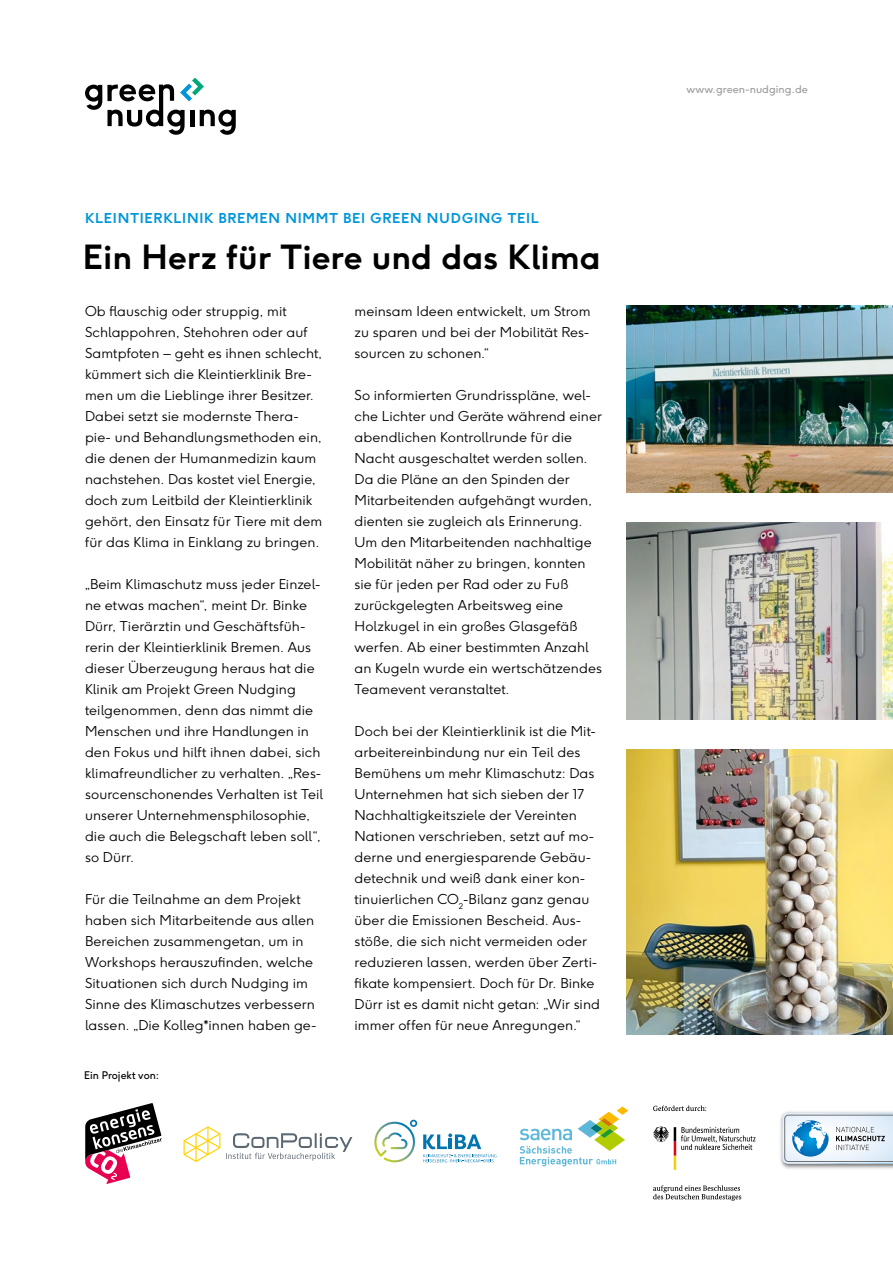
<style>
.page{position:relative;width:893px;height:1263px;background:#fff}
.page>*{position:absolute;margin:0;border:0;box-sizing:border-box;transform-origin:0 0}
.t1{font:700 33px "F37 Ginger";color:#000}
.t2{font:300 13.5px/21px "F37 Ginger";letter-spacing:.005em;color:#000}
.t3{font:700 13.5px "F37 Ginger";letter-spacing:.05em;color:#0096d9}
.t4{font:10.5px "F37 Ginger";color:#9d9e9e}
.t5{font:10.5px "F37 Ginger";color:#000}
</style>
<div class="page">
<img style="left:627px;top:306px;width:266px;height:186px">
<img style="left:627px;top:523px;width:266px;height:196px">
<svg style="left:85px;top:78px;width:151px;height:57px"></svg>
<svg style="left:85px;top:1103px;width:77px;height:81px"></svg>
<img style="left:780px;top:1111px;width:113px;height:58px">
<svg style="left:783px;top:1113px;width:110px;height:50px"></svg>
<svg style="left:653px;top:1105px;width:53px;height:6px"></svg>
<svg style="left:653px;top:1185px;width:88px;height:16px"></svg>
<svg style="left:653px;top:1126px;width:103px;height:44px"></svg>
<svg style="left:184px;top:1126px;width:36px;height:36px"></svg>
<svg style="left:226px;top:1133px;width:126px;height:28px"></svg>
<svg style="left:423px;top:1133px;width:73px;height:29px"></svg>
<img style="left:374px;top:1122px;width:41px;height:40px">
<svg style="left:410px;top:1120px;width:7px;height:7px"></svg>
<svg style="left:520px;top:1106px;width:108px;height:60px"></svg>
<img style="left:627px;top:750px;width:266px;height:284px">
<p class="t3" style="left:85px;top:209px;width:455px">KLEINTIERKLINIK BREMEN NIMMT BEI GREEN NUDGING TEIL</p>
<h1 class="t1" style="left:83px;top:235px;width:519px">Ein Herz für Tiere und das Klima</h1>
<p class="t2" style="left:85px;top:301px;width:239px">Ob flauschig oder struppig, mit Schlappohren, Stehohren oder auf Samtpfoten – geht es ihnen schlecht, kümmert sich die Kleintierklinik Bre&shy;men um die Lieblinge ihrer Besitzer.<br>Dabei setzt sie modernste Thera&shy;pie- und Behandlungsmethoden ein, die denen der Humanmedizin kaum nachstehen. Das kostet viel Energie, doch zum Leitbild der Kleintierklinik gehört, den Einsatz für Tiere mit dem für das Klima in Einklang zu bringen.</p>
<p class="t2" style="left:85px;top:574px;width:239px">„Beim Klimaschutz muss jeder Einzel&shy;ne etwas machen“, meint Dr. Binke Dürr, Tierärztin und Geschäftsfüh&shy;rerin der Kleintierklinik Bremen. Aus dieser Überzeugung heraus hat die Klinik am Projekt Green Nudging teilgenommen, denn das nimmt die Menschen und ihre Handlungen in den Fokus und hilft ihnen dabei, sich klimafreundlicher zu verhalten. „Res&shy;sourcenschonendes Verhalten ist Teil unserer Unternehmensphilosophie, die auch die Belegschaft leben soll“, so Dürr.</p>
<p class="t2" style="left:85px;top:889px;width:233px">Für die Teilnahme an dem Projekt haben sich Mitarbeitende aus allen Bereichen zusammengetan, um in Workshops herauszufinden, welche Situationen sich durch Nudging im Sinne des Klimaschutzes verbessern lassen. „Die Kolleg*innen haben ge-</p>
<p class="t2" style="left:355px;top:301px;width:238px;text-align:justify">meinsam Ideen entwickelt, um Strom zu sparen und bei der Mobilität Res&shy;sourcen zu schonen.“</p>
<p class="t2" style="left:355px;top:385px;width:249px">So informierten Grundrisspläne, wel&shy;che Lichter und Geräte während einer abendlichen Kontrollrunde für die Nacht ausgeschaltet werden sollen.<br>Da die Pläne an den Spinden der Mitarbeitenden aufgehängt wurden, dienten sie zugleich als Erinnerung.<br>Um den Mitarbeitenden nachhaltige Mobilität näher zu bringen, konnten sie für jeden per Rad oder zu Fuß zurückgelegten Arbeitsweg eine Holzkugel in ein großes Glasgefäß werfen. Ab einer bestimmten Anzahl an Kugeln wurde ein wertschätzendes Teamevent veranstaltet.</p>
<p class="t2" style="left:355px;top:721px;width:247px">Doch bei der Kleintierklinik ist die Mit&shy;arbeitereinbindung nur ein Teil des Bemühens um mehr Klimaschutz: Das Unternehmen hat sich sieben der 17<br>Nachhaltigkeitsziele der Vereinten Nationen verschrieben, setzt auf mo&shy;derne und energiesparende Gebäu&shy;detechnik und weiß dank einer kon&shy;tinuierlichen CO<sub>2</sub>-Bilanz ganz genau über die Emissionen Bescheid. Aus&shy;stöße, die sich nicht vermeiden oder reduzieren lassen, werden über Zerti&shy;fikate kompensiert. Doch für Dr. Binke Dürr ist es damit nicht getan: „Wir sind immer offen für neue Anregungen.“</p>
<p class="t5" style="left:84px;top:1069px;width:77px">Ein Projekt von:</p>
<p class="t4" style="left:686px;top:82px;width:123px">www.green-nudging.de</p>
</div>
